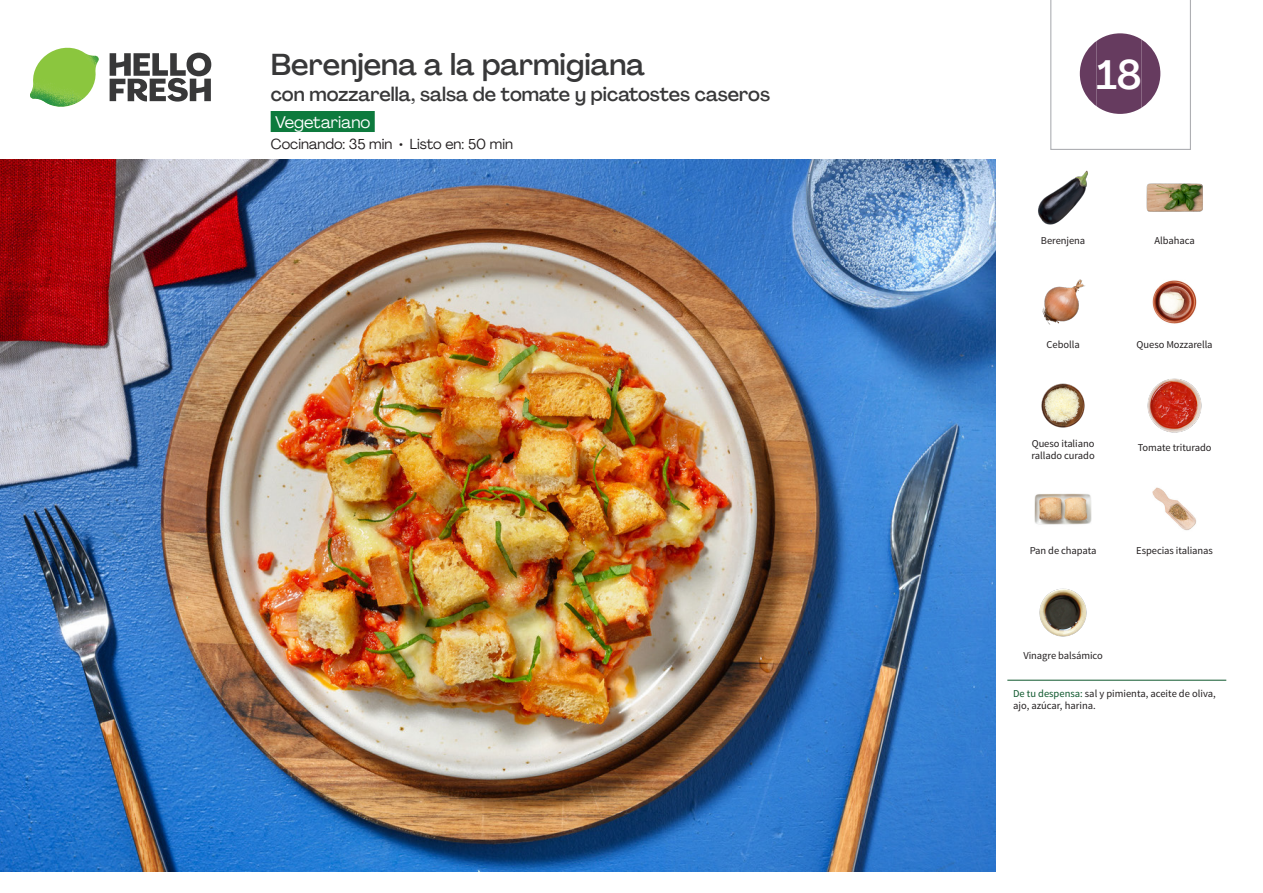
<style>
.page{position:relative;width:1263px;height:893px;background:#fff}
.page>*{position:absolute;margin:0;border:0;box-sizing:border-box;transform-origin:0 0}
._24_Recipe_Nr_Bag{font:500 40.5px "Agrandir";color:#fff}
._15_Titel_UK{font:500 30px "Agrandir";color:#383839}
._15_Titel_UK-2{font:500 19.5px "Agrandir";color:#383839}
._02_Box_Type{font:16.5px "Agrandir";color:#fff}
._02_Box_Type-2{font:14.25px "Agrandir";color:#231f20}
._18_FRONT_ingredients_UK{font:10.5px/12px "Source Sans Pro";letter-spacing:-.005em;color:#231f20}
.s1{color:#0e572c}
</style>
<div class="page">
<svg style="left:110px;top:53px;width:101px;height:49px"></svg>
<img style="left:30px;top:48px;width:69px;height:59px">
<img style="left:0;top:159px;width:995px;height:713px">
<div style="left:271px;top:111px;width:104px;height:21px;background:#0d7a3d"></div>
<img style="left:1038px;top:170px;width:50px;height:55px">
<img style="left:1146px;top:183px;width:57px;height:29px">
<img style="left:1152px;top:280px;width:45px;height:44px">
<img style="left:1042px;top:279px;width:43px;height:46px">
<img style="left:1147px;top:378px;width:55px;height:55px">
<img style="left:1041px;top:383px;width:44px;height:45px">
<img style="left:1152px;top:487px;width:44px;height:44px">
<img style="left:1034px;top:493px;width:58px;height:32px">
<img style="left:1039px;top:588px;width:48px;height:49px">
<hr style="left:1007px;top:680px;width:219px;height:1px;background:#0e572c">
<svg style="left:1050px;top:0;width:141px;height:150px"></svg>
<p class="_15_Titel_UK" style="left:271px;top:46px;width:376px">Berenjena a la parmigiana</p>
<p class="_15_Titel_UK-2" style="left:271px;top:82px;width:501px">con mozzarella, salsa de tomate y picatostes caseros</p>
<p class="_02_Box_Type" style="left:275px;top:112px;width:97px">Vegetariano</p>
<p class="_02_Box_Type-2" style="left:271px;top:135px;width:244px">Cocinando: 35 min • Listo en: 50 min</p>
<p class="_24_Recipe_Nr_Bag" style="left:1096px;top:50px;width:46px">18</p>
<p class="_18_FRONT_ingredients_UK" style="left:1041px;top:235px;width:46px">Berenjena</p>
<p class="_18_FRONT_ingredients_UK" style="left:1154px;top:235px;width:42px">Albahaca</p>
<p class="_18_FRONT_ingredients_UK" style="left:1046px;top:339px;width:35px">Cebolla</p>
<p class="_18_FRONT_ingredients_UK" style="left:1136px;top:339px;width:78px">Queso Mozzarella</p>
<p class="_18_FRONT_ingredients_UK" style="left:1031px;top:438px;width:65px">Queso italiano rallado curado</p>
<p class="_18_FRONT_ingredients_UK" style="left:1138px;top:441px;width:75px">Tomate triturado</p>
<p class="_18_FRONT_ingredients_UK" style="left:1030px;top:545px;width:68px">Pan de chapata</p>
<p class="_18_FRONT_ingredients_UK" style="left:1136px;top:545px;width:78px">Especias italianas</p>
<p class="_18_FRONT_ingredients_UK" style="left:1023px;top:649px;width:81px">Vinagre balsámico</p>
<p class="_18_FRONT_ingredients_UK" style="left:1013px;top:688px;width:204px"><span class="s1">De tu despensa:</span> sal y pimienta, aceite de oliva, ajo, azúcar, harina.</p>
</div>
